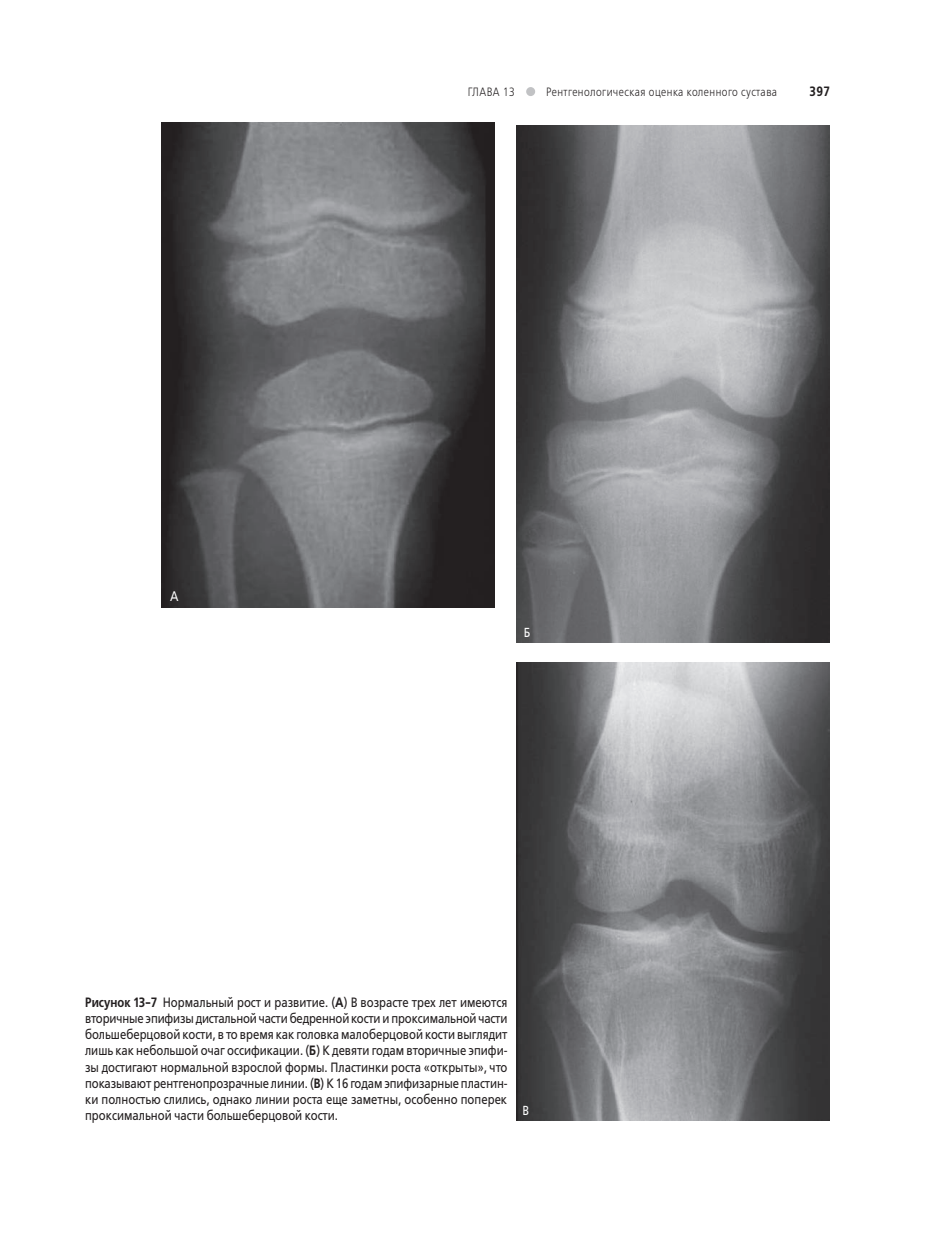
<style>
.page{position:relative;width:936px;height:1234px;background:#fff}
.page>*{position:absolute;margin:0;border:0;box-sizing:border-box;transform-origin:0 0}
.t1{font:13.8px "Free Set C";color:#fff;scale:.84 1}
.t2{font:13.5px/16.2px "Free Set C";color:#231f20;text-align:justify;scale:.84 1}
.t3{font:700 13.5px "Free Set C";color:#231f20;scale:.84 1}
.t4{font:13.05px "Free Set C";color:#fff;scale:.84 1}
.t5{font:12px "Free Set Light C";letter-spacing:.05em;color:#231f20;scale:.84 1}
.s1{font-weight:700}
</style>
<div class="page">
<div style="left:526px;top:87px;width:9px;height:9px;background:#c1c2c4;border-radius:50%"></div>
<img style="left:162px;top:122px;width:333px;height:486px">
<img style="left:516px;top:125px;width:313px;height:517px">
<img style="left:516px;top:662px;width:313px;height:457px">
<p class="t1" style="left:170px;top:588px;width:12px">А</p>
<p class="t5" style="left:467px;top:86px;width:58px">ГЛАВА 13</p>
<p class="t5" style="left:546px;top:86px;width:276px">Рентгенологическая оценка коленного сустава</p>
<p class="t3" style="left:809px;top:84px;width:26px">397</p>
<p class="t4" style="left:524px;top:625px;width:9px">Б</p>
<p class="t2" style="left:85px;top:993px;width:504px"><span class="s1">Рисунок 13‑7</span> Нормальный рост и развитие. (<span class="s1">А</span>) В возрасте трех лет имеются вторичные эпифизы дистальной части бедренной кости и проксимальной части большеберцовой кости, в то время как головка малоберцовой кости выглядит лишь как небольшой очаг оссификации. (<span class="s1">Б</span>) К девяти годам вторичные эпифи&shy;зы достигают нормальной взрослой формы. Пластинки роста «открыты», что показывают рентгенопрозрачные линии. (<span class="s1">В</span>) К 16 годам эпифизарные пластин&shy;ки полностью слились, однако линии роста еще заметны, особенно поперек проксимальной части большеберцовой кости.</p>
<p class="t4" style="left:522px;top:1102px;width:9px">В</p>
</div>
